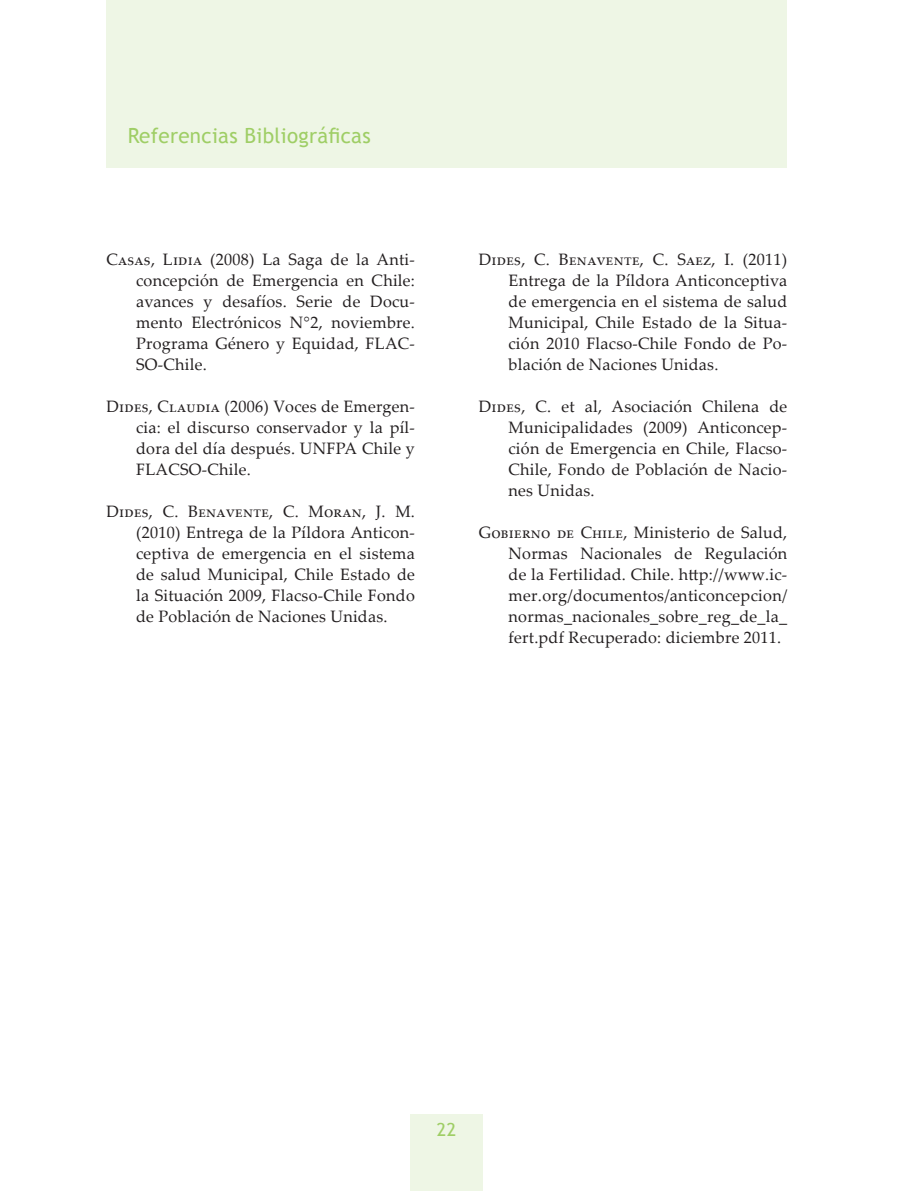
<style>
.page{position:relative;width:915px;height:1191px;background:#fff}
.page>*{position:absolute;margin:0;border:0;box-sizing:border-box;transform-origin:0 0}
.t1{font:21px "Trebuchet MS";letter-spacing:.015em;color:#9fce66}
.t2{font:18px "Trebuchet MS";color:#9fce66}
.t3{font:16.5px/21px "Palatino Linotype";letter-spacing:.015em;color:#231f20;text-align:justify}
</style>
<div class="page">
<div style="left:410px;top:1114px;width:72px;height:77px;background:#eef6e5"></div>
<div style="left:106px;top:0;width:681px;height:167px;background:#eef6e5"></div>
<p class="t1" style="left:128px;top:123px;width:244px">Referencias Bibliográficas</p>
<p class="t3" style="left:136px;top:248px;width:280px;text-indent:-30px">Casas, Lidia (2008) La Saga de la Anti&shy;concepción de Emergencia en Chile: avances y desafíos. Serie de Docu&shy;mento Electrónicos N°2, noviembre.<br>Programa Género y Equidad, FLAC-SO-Chile.</p>
<p class="t3" style="left:136px;top:395px;width:280px;text-indent:-30px">Dides, Claudia (2006) Voces de Emergen&shy;cia: el discurso conservador y la píl&shy;dora del día después. UNFPA Chile y FLACSO-Chile.</p>
<p class="t3" style="left:136px;top:500px;width:280px;text-indent:-30px">Dides, C. Benavente, C. Moran, J. M. (2010) Entrega de la Píldora Anticon&shy;ceptiva de emergencia en el sistema de salud Municipal, Chile Estado de la Situación 2009, Flacso-Chile Fondo de Población de Naciones Unidas.</p>
<p class="t3" style="left:508px;top:248px;width:280px;text-indent:-30px">Dides, C. Benavente, C. Saez, I. (2011)<br>Entrega de la Píldora Anticonceptiva de emergencia en el sistema de salud Municipal, Chile Estado de la Situa&shy;ción 2010 Flacso-Chile Fondo de Po&shy;blación de Naciones Unidas.</p>
<p class="t3" style="left:508px;top:395px;width:280px;text-indent:-30px">Dides, C. et al, Asociación Chilena de Municipalidades (2009) Anticoncep&shy;ción de Emergencia en Chile, Flacso-Chile, Fondo de Población de Nacio&shy;nes Unidas.</p>
<p class="t3" style="left:508px;top:521px;width:280px;text-indent:-30px">Gobierno de Chile, Ministerio de Salud, Normas Nacionales de Regulación de la Fertilidad. Chile. http://www.ic&shy;mer.org/documentos/anticoncepcion/ normas_nacionales_sobre_reg_de_la_ fert.pdf Recuperado: diciembre 2011.</p>
<p class="t2" style="left:436px;top:1119px;width:21px">22</p>
</div>
